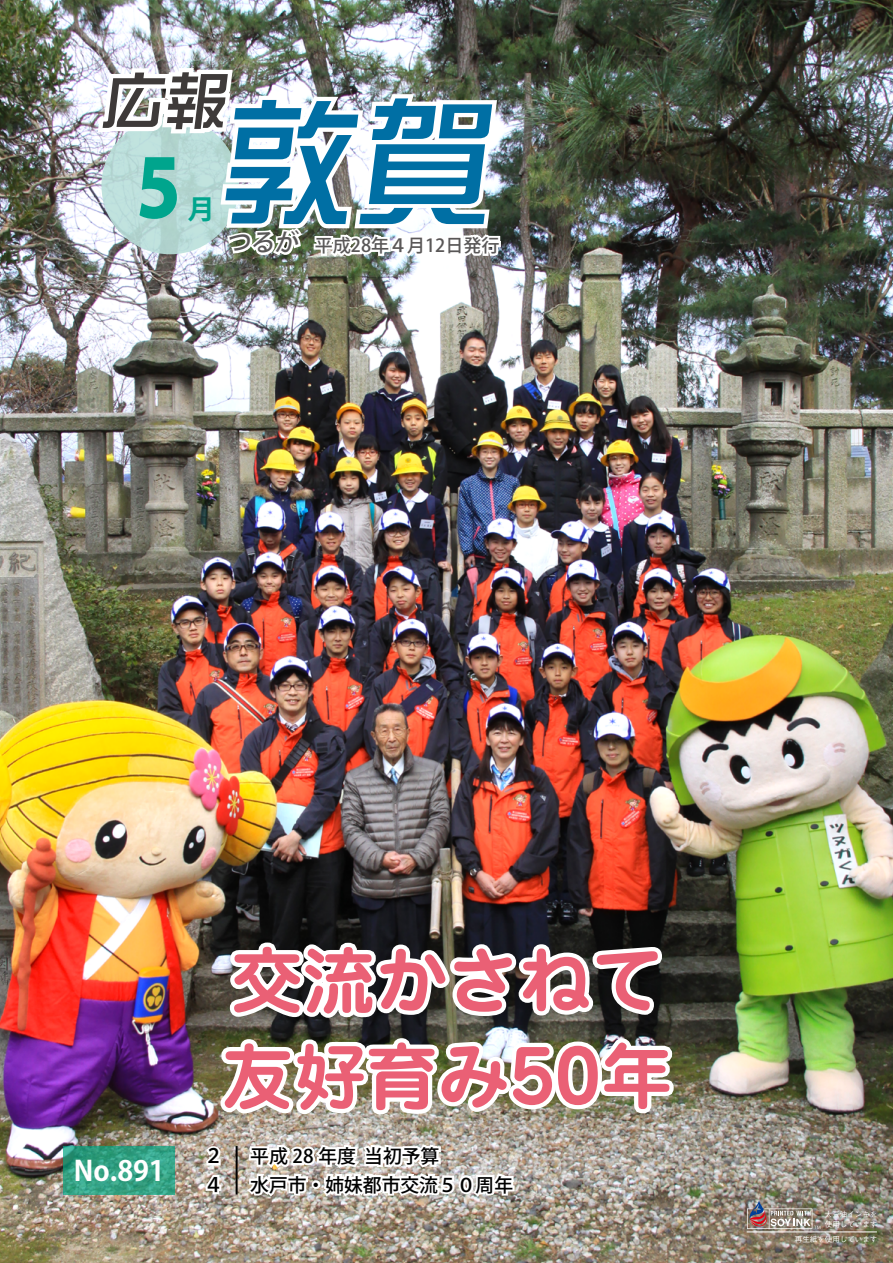
<style>
.page{position:relative;width:893px;height:1263px;background:#fff}
.page>*{position:absolute;margin:0;border:0;box-sizing:border-box;transform-origin:0 0}
.t1{font:800 79.5px "Koz Go Pro";color:#00a58d;scale:.8 1}
.t2{font:700 72px/96px "Jun 501 Pro";color:#ea6075}
.t3{font:700 27.6px "Koz Go Pro";color:#fff}
.t4{font:700 27px "Koz Go Pro";color:#00a58d}
.t5{font:500 24px "Koz Go Pro";color:#595757}
.t6{font:500 19.8px/28.7px "Koz Go Pro";color:#000;scale:.95 1}
.t7{font:500 18.75px "Koz Go Pro";color:#000}
.t8{font:500 18px "Koz Go Pro";color:#595757}
.t9{font:500 7.5px/10.5px "Gothic BBB Pro";color:#fff}
</style>
<div class="page">
<img style="left:0;top:0;width:893px;height:1263px">
<img style="left:747px;top:1200px;width:73px;height:29px">
<hr style="left:747px;top:1232px;width:130px;height:1px;background:#fff">
<img style="left:93px;top:63px;width:410px;height:197px">
<svg style="left:64px;top:1146px;width:111px;height:48px;background:#33a184"></svg>
<img style="left:433px;top:425px;width:82px;height:123px">
<img style="left:202px;top:548px;width:476px;height:666px">
<h1 class="t1" style="left:126px;top:137px;width:81px">５</h1>
<h3 class="t4" style="left:188px;top:191px;width:29px">月</h3>
<h3 class="t5" style="left:227px;top:227px;width:78px">つるが</h3>
<h3 class="t8" style="left:315px;top:234px;width:186px">平成28年４月12日発行</h3>
<h3 class="t3" style="left:74px;top:1153px;width:93px">No.891</h3>
<h2 class="t2" style="left:222px;top:926px;width:452px">交流かさねて友好育み50年</h2>
<h3 class="t6" style="left:204px;top:1143px;width:21px">２<br>４</h3>
<h3 class="t7" style="left:250px;top:1144px;width:191px">平成 28 年度当初予算</h3>
<h3 class="t7" style="left:250px;top:1173px;width:264px">水戸市・姉妹都市交流５０周年</h3>
<p class="t9" style="left:825px;top:1208px;width:54px">大豆油インキを使用しています</p>
<p class="t9" style="left:795px;top:1233px;width:84px">再生紙を使用しています</p>
</div>
